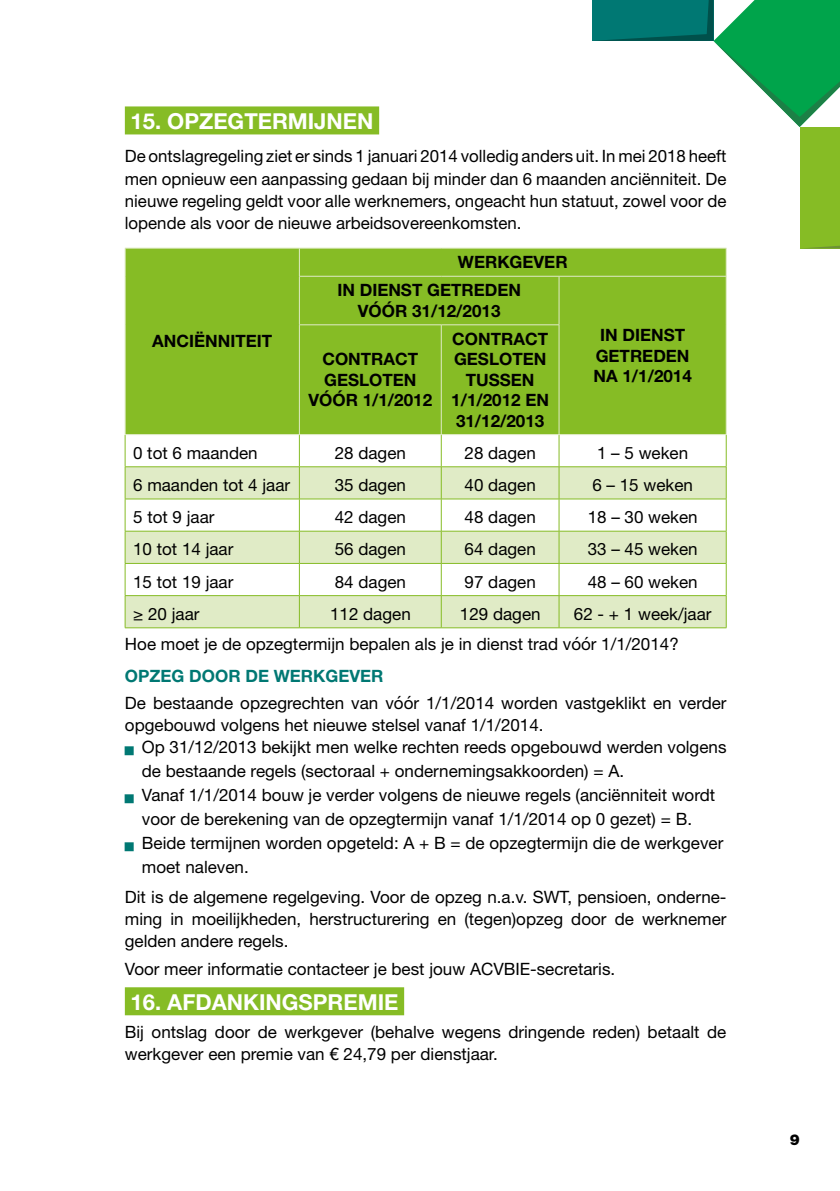
<style>
.page{position:relative;width:840px;height:1191px;background:#fff}
.page>*{position:absolute;margin:0;border:0;box-sizing:border-box;transform-origin:0 0}
.t1{font:700 22px "Helvetica Neue LT Pro";color:#fff}
.t2{font:17px/22px "Helvetica Neue";color:#000}
.t3{font:700 17px/20.4px "Helvetica Neue LT Pro";color:#000;text-align:center}
.t4{font:700 17px "Helvetica Neue LT Pro";color:#007873}
.t5{font:900 15px "Helvetica Neue LT Std";color:#000}
.t6{font:7.6px "Helvetica Neue";color:#007873;scale:1.19 1}
</style>
<div class="page">
<div style="left:125px;top:106px;width:254px;height:28px;background:#86bc25"></div>
<div style="left:125px;top:987px;width:279px;height:28px;background:#86bc25"></div>
<div style="left:126px;top:249px;width:599px;height:185px;background:#86bc25"></div>
<svg style="left:126px;top:467px;width:599px;height:160px;fill:#e0ebc6"></svg>
<hr style="left:125px;top:435px;width:1px;height:31px;background:#86bc25">
<hr style="left:299px;top:435px;width:1px;height:31px;background:#86bc25">
<hr style="left:440px;top:435px;width:1px;height:31px;background:#86bc25">
<hr style="left:558px;top:435px;width:1px;height:31px;background:#86bc25">
<hr style="left:725px;top:435px;width:1px;height:31px;background:#86bc25">
<hr style="left:125px;top:466px;width:174px;height:1px;background:#86bc25">
<hr style="left:125px;top:467px;width:1px;height:32px;background:#86bc25">
<hr style="left:299px;top:466px;width:142px;height:1px;background:#86bc25">
<hr style="left:299px;top:467px;width:1px;height:32px;background:#86bc25">
<hr style="left:441px;top:466px;width:117px;height:1px;background:#86bc25">
<hr style="left:440px;top:467px;width:1px;height:32px;background:#86bc25">
<hr style="left:558px;top:466px;width:168px;height:1px;background:#86bc25">
<hr style="left:558px;top:467px;width:1px;height:32px;background:#86bc25">
<hr style="left:725px;top:467px;width:1px;height:32px;background:#86bc25">
<hr style="left:125px;top:498px;width:174px;height:1px;background:#86bc25">
<hr style="left:125px;top:499px;width:1px;height:32px;background:#86bc25">
<hr style="left:299px;top:498px;width:142px;height:1px;background:#86bc25">
<hr style="left:299px;top:499px;width:1px;height:32px;background:#86bc25">
<hr style="left:441px;top:498px;width:117px;height:1px;background:#86bc25">
<hr style="left:440px;top:499px;width:1px;height:32px;background:#86bc25">
<hr style="left:558px;top:498px;width:168px;height:1px;background:#86bc25">
<hr style="left:558px;top:499px;width:1px;height:32px;background:#86bc25">
<hr style="left:725px;top:499px;width:1px;height:32px;background:#86bc25">
<hr style="left:125px;top:531px;width:174px;height:1px;background:#86bc25">
<hr style="left:125px;top:531px;width:1px;height:32px;background:#86bc25">
<hr style="left:299px;top:531px;width:142px;height:1px;background:#86bc25">
<hr style="left:299px;top:531px;width:1px;height:32px;background:#86bc25">
<hr style="left:441px;top:531px;width:117px;height:1px;background:#86bc25">
<hr style="left:440px;top:531px;width:1px;height:32px;background:#86bc25">
<hr style="left:558px;top:531px;width:168px;height:1px;background:#86bc25">
<hr style="left:558px;top:531px;width:1px;height:32px;background:#86bc25">
<hr style="left:725px;top:531px;width:1px;height:32px;background:#86bc25">
<hr style="left:125px;top:563px;width:174px;height:1px;background:#86bc25">
<hr style="left:125px;top:563px;width:1px;height:32px;background:#86bc25">
<hr style="left:299px;top:563px;width:142px;height:1px;background:#86bc25">
<hr style="left:299px;top:563px;width:1px;height:32px;background:#86bc25">
<hr style="left:441px;top:563px;width:117px;height:1px;background:#86bc25">
<hr style="left:440px;top:563px;width:1px;height:32px;background:#86bc25">
<hr style="left:558px;top:563px;width:168px;height:1px;background:#86bc25">
<hr style="left:558px;top:563px;width:1px;height:32px;background:#86bc25">
<hr style="left:725px;top:563px;width:1px;height:32px;background:#86bc25">
<hr style="left:125px;top:595px;width:174px;height:1px;background:#86bc25">
<hr style="left:125px;top:596px;width:1px;height:31px;background:#86bc25">
<hr style="left:299px;top:595px;width:142px;height:1px;background:#86bc25">
<hr style="left:299px;top:596px;width:1px;height:31px;background:#86bc25">
<hr style="left:441px;top:595px;width:117px;height:1px;background:#86bc25">
<hr style="left:440px;top:596px;width:1px;height:31px;background:#86bc25">
<hr style="left:558px;top:595px;width:168px;height:1px;background:#86bc25">
<hr style="left:558px;top:596px;width:1px;height:31px;background:#86bc25">
<hr style="left:725px;top:596px;width:1px;height:31px;background:#86bc25">
<hr style="left:125px;top:627px;width:174px;height:1px;background:#86bc25">
<hr style="left:299px;top:627px;width:142px;height:1px;background:#86bc25">
<hr style="left:441px;top:627px;width:117px;height:1px;background:#86bc25">
<hr style="left:558px;top:627px;width:168px;height:1px;background:#86bc25">
<hr style="left:125px;top:248px;width:174px;height:1px;background:#e0ebc6">
<svg style="left:125px;top:248px;width:1px;height:28px"></svg>
<hr style="left:125px;top:276px;width:1px;height:49px;background:#e0ebc6">
<hr style="left:125px;top:325px;width:1px;height:109px;background:#e0ebc6">
<hr style="left:125px;top:434px;width:174px;height:1px;background:#e0ebc6">
<hr style="left:299px;top:248px;width:142px;height:1px;background:#e0ebc6">
<svg style="left:299px;top:248px;width:1px;height:28px"></svg>
<hr style="left:441px;top:248px;width:117px;height:1px;background:#e0ebc6">
<hr style="left:558px;top:248px;width:168px;height:1px;background:#e0ebc6">
<svg style="left:591px;top:0;width:248px;height:276px"></svg>
<hr style="left:299px;top:276px;width:142px;height:1px;background:#e0ebc6">
<hr style="left:299px;top:276px;width:1px;height:48px;background:#e0ebc6">
<hr style="left:441px;top:276px;width:117px;height:1px;background:#e0ebc6">
<hr style="left:558px;top:276px;width:168px;height:1px;background:#e0ebc6">
<hr style="left:558px;top:276px;width:1px;height:48px;background:#e0ebc6">
<hr style="left:725px;top:276px;width:1px;height:49px;background:#e0ebc6">
<hr style="left:725px;top:325px;width:1px;height:109px;background:#e0ebc6">
<hr style="left:558px;top:434px;width:168px;height:1px;background:#e0ebc6">
<hr style="left:299px;top:324px;width:142px;height:1px;background:#e0ebc6">
<hr style="left:299px;top:325px;width:1px;height:109px;background:#e0ebc6">
<hr style="left:441px;top:324px;width:118px;height:1px;background:#e0ebc6">
<hr style="left:440px;top:325px;width:1px;height:109px;background:#e0ebc6">
<hr style="left:558px;top:325px;width:1px;height:109px;background:#e0ebc6">
<hr style="left:299px;top:434px;width:142px;height:1px;background:#e0ebc6">
<hr style="left:441px;top:434px;width:117px;height:1px;background:#e0ebc6">
<p class="t1" style="left:130px;top:108px;width:244px">15. OPZEGTERMIJNEN</p>
<p class="t2" style="left:125px;top:146px;width:602px;text-align:justify">De ontslagregeling ziet er sinds 1 januari 2014 volledig anders uit. In mei 2018 heeft men opnieuw een aanpassing gedaan bij minder dan 6 maanden anciënniteit. De nieuwe regeling geldt voor alle werknemers, ongeacht hun statuut, zowel voor de lopende als voor de nieuwe arbeidsovereenkomsten.</p>
<p class="t3" style="left:152px;top:331px;width:121px">ANCIËNNITEIT</p>
<p class="t3" style="left:337px;top:248px;width:232px;line-height:28.2px;text-align:left;text-indent:120px">WERKGEVER<br>IN DIENST GETREDEN</p>
<p class="t3" style="left:358px;top:300px;width:144px">VÓÓR 31/12/2013</p>
<p class="t3" style="left:308px;top:349px;width:125px">CONTRACT<br>GESLOTEN<br>VÓÓR 1/1/2012</p>
<p class="t3" style="left:451px;top:328px;width:99px">CONTRACT<br>GESLOTEN<br>TUSSEN<br>1/1/2012 EN<br>31/12/2013</p>
<p class="t3" style="left:593px;top:324px;width:100px">IN DIENST<br>GETREDEN<br>NA 1/1/2014</p>
<p class="t2" style="left:133px;top:443px;width:126px">0 tot 6 maanden</p>
<p class="t2" style="left:334px;top:443px;width:73px">28 dagen</p>
<p class="t2" style="left:464px;top:443px;width:73px">28 dagen</p>
<p class="t2" style="left:596px;top:443px;width:93px">1 – 5 weken</p>
<p class="t2" style="left:133px;top:475px;width:158px">6 maanden tot 4 jaar</p>
<p class="t2" style="left:334px;top:475px;width:73px">35 dagen</p>
<p class="t2" style="left:464px;top:475px;width:73px">40 dagen</p>
<p class="t2" style="left:592px;top:475px;width:102px">6 – 15 weken</p>
<p class="t2" style="left:133px;top:507px;width:83px">5 tot 9 jaar</p>
<p class="t2" style="left:334px;top:507px;width:73px">42 dagen</p>
<p class="t2" style="left:464px;top:507px;width:73px">48 dagen</p>
<p class="t2" style="left:587px;top:507px;width:111px">18 – 30 weken</p>
<p class="t2" style="left:133px;top:539px;width:102px">10 tot 14 jaar</p>
<p class="t2" style="left:334px;top:539px;width:73px">56 dagen</p>
<p class="t2" style="left:464px;top:539px;width:73px">64 dagen</p>
<p class="t2" style="left:587px;top:539px;width:111px">33 – 45 weken</p>
<p class="t2" style="left:133px;top:571px;width:102px">15 tot 19 jaar</p>
<p class="t2" style="left:334px;top:571px;width:73px">84 dagen</p>
<p class="t2" style="left:464px;top:571px;width:73px">97 dagen</p>
<p class="t2" style="left:587px;top:571px;width:111px">48 – 60 weken</p>
<p class="t2" style="left:133px;top:604px;width:68px">≥ 20 jaar</p>
<p class="t2" style="left:330px;top:604px;width:82px">112 dagen</p>
<p class="t2" style="left:459px;top:604px;width:82px">129 dagen</p>
<p class="t2" style="left:125px;top:600px;width:587px;line-height:30px;text-indent:448px">62 - + 1 week/jaar<br>Hoe moet je de opzegtermijn bepalen als je in dienst trad vóór 1/1/2014?</p>
<p class="t4" style="left:125px;top:665px;width:260px">OPZEG DOOR DE WERKGEVER</p>
<p class="t2" style="left:125px;top:693px;width:602px">De bestaande opzegrechten van vóór 1/1/2014 worden vastgeklikt en verder opgebouwd volgens het nieuwe stelsel vanaf 1/1/2014.</p>
<p class="t6" style="left:125px;top:745px;width:9px">█</p>
<p class="t2" style="left:142px;top:736px;width:585px;line-height:24px">Op 31/12/2013 bekijkt men welke rechten reeds opgebouwd werden volgens de bestaande regels (sectoraal + ondernemingsakkoorden) = A.</p>
<p class="t6" style="left:125px;top:793px;width:9px">█</p>
<p class="t2" style="left:142px;top:784px;width:574px;line-height:24px">Vanaf 1/1/2014 bouw je verder volgens de nieuwe regels (anciënniteit wordt voor de berekening van de opzegtermijn vanaf 1/1/2014 op 0 gezet) = B.</p>
<p class="t6" style="left:125px;top:841px;width:9px">█</p>
<p class="t2" style="left:142px;top:832px;width:582px;line-height:24px">Beide termijnen worden opgeteld: A + B = de opzegtermijn die de werkgever moet naleven.</p>
<p class="t2" style="left:125px;top:887px;width:603px;text-align:justify">Dit is de algemene regelgeving. Voor de opzeg n.a.v. SWT, pensioen, onderne&shy;ming in moeilijkheden, herstructurering en (tegen)opzeg door de werknemer gelden andere regels.</p>
<p class="t2" style="left:125px;top:958px;width:491px">Voor meer informatie contacteer je best jouw ACVBIE-secretaris.</p>
<p class="t1" style="left:130px;top:988px;width:269px">16. AFDANKINGSPREMIE</p>
<p class="t2" style="left:125px;top:1021px;width:602px">Bij ontslag door de werkgever (behalve wegens dringende reden) betaalt de werkgever een premie van € 24,79 per dienstjaar.</p>
<p class="t5" style="left:789px;top:1130px;width:12px">9</p>
</div>
